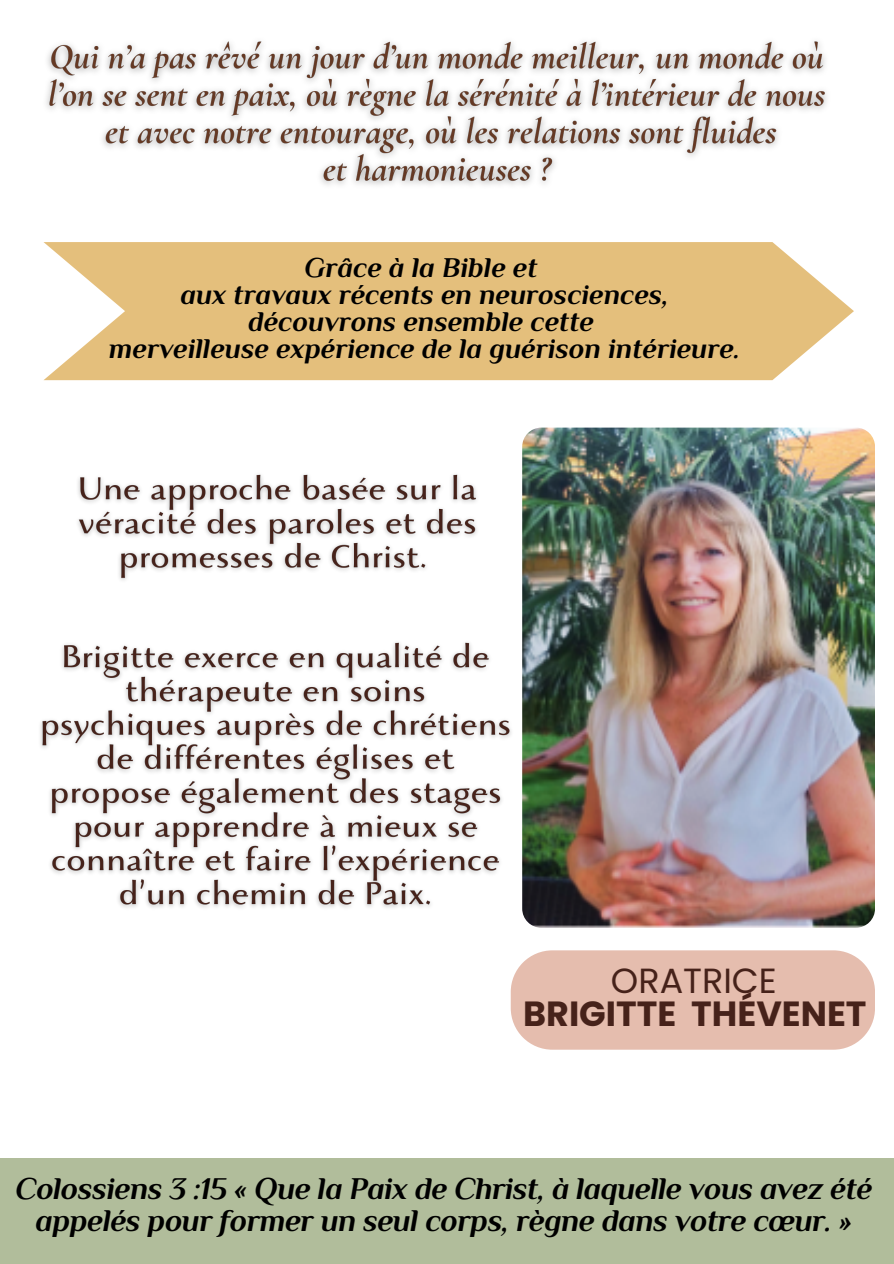
<style>
.page{position:relative;width:894px;height:1264px;background:#fff}
.page>*{position:absolute;margin:0;border:0;box-sizing:border-box;transform-origin:0 0}
.t1{font:700 34.95px/33.8px "Poppins";color:#46221a;text-align:center}
.t2{font:italic 700 31.5px/32.7px "Philosopher";letter-spacing:-.015em;color:#000;text-align:center}
.t3{font:italic 700 28.5px/27px "Philosopher";color:#000;text-align:center}
.s1{font-weight:400}
</style>
<div class="page">
<img style="left:522px;top:427px;width:352px;height:500px;border-radius:19px">
<div style="left:0;top:1157px;width:893px;height:106px;background:#b1bd9b"></div>
<svg style="left:43px;top:242px;width:810px;height:138px;background:#e6c589"></svg>
<div style="left:510px;top:950px;width:364px;height:99px;background:#e5bdae"></div>
<img style="left:78px;top:474px;width:399px;height:106px">
<img style="left:46px;top:41px;width:781px;height:144px">
<img style="left:40px;top:642px;width:471px;height:266px">
<h3 class="t3" style="left:109px;top:257px;width:632px">Grâce à la Bible et<br>aux travaux récents en neurosciences, découvrons ensemble cette<br>merveilleuse expérience de la guérison intérieure.</h3>
<h3 class="t1" style="left:523px;top:963px;width:345px"><span class="s1">ORATRICE<br></span>BRIGITTE THÉVENET</h3>
<h1 class="t2" style="left:15px;top:1174px;width:858px">Colossiens 3 :15 « Que la Paix de Christ, à laquelle vous avez été appelés pour former un seul corps, règne dans votre cœur. »</h1>
</div>
